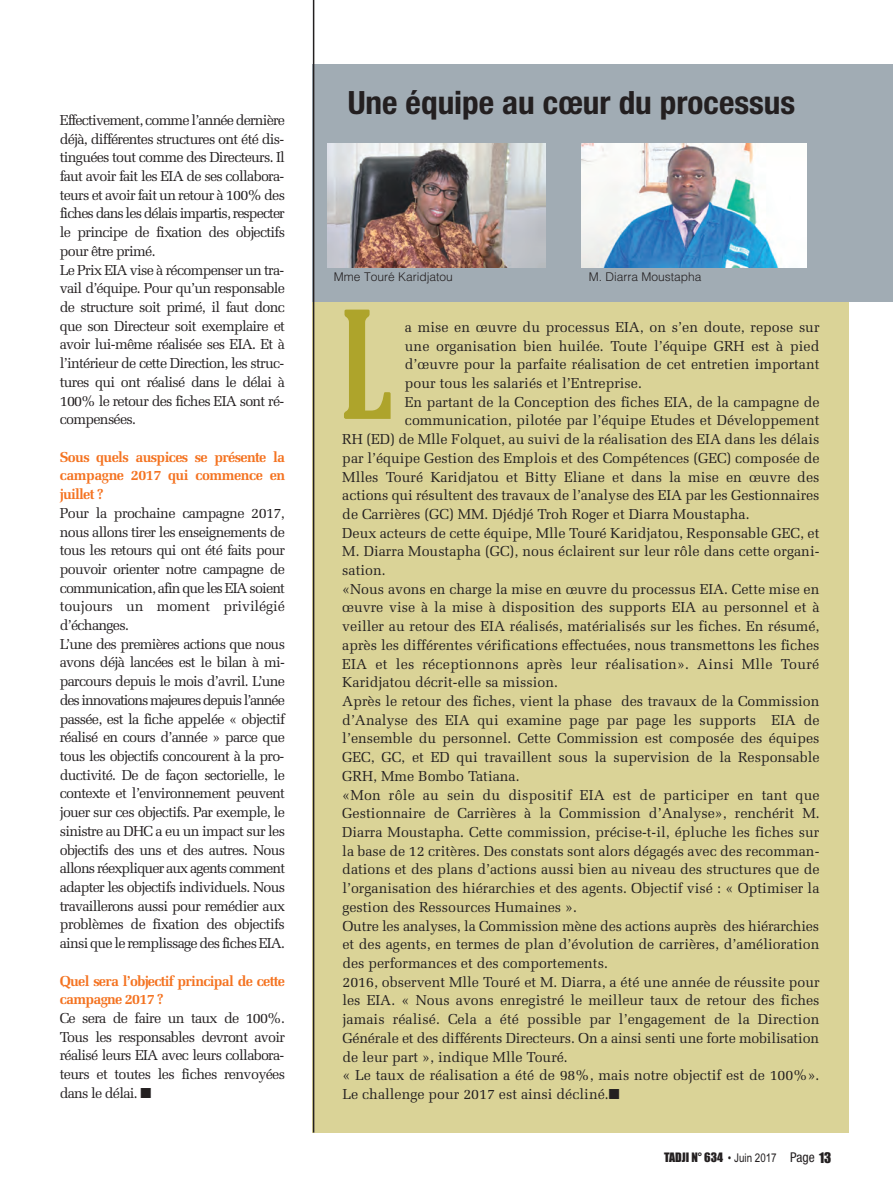
<style>
.page{position:relative;width:893px;height:1191px;background:#fff}
.page>*{position:absolute;margin:0;border:0;box-sizing:border-box;transform-origin:0 0}
.t1{font:extra-condensed 143.85px "Gloucester";color:#aea42b}
.t2{font:700 condensed 32.1px "Helvetica Neue";color:#231f20;scale:1.04 1}
.t3{font:14.4px/18.8px "Melior";color:#231f20;text-align:justify}
.t4{font:14.4px/18.8px "Melior";letter-spacing:-.05em;color:#231f20}
.t5{font:700 14.4px/18.8px "Melior";letter-spacing:-.05em;color:#f47321;text-align:justify}
.t6{font:300 12px "Helvetica";color:#231f20}
.t7{font:12px "Impact";color:#231f20}
.s1{font-family:"Arial Narrow"}
.s2{font-family:"Helvetica Neue";font-stretch:condensed;font-size:13.5px}
.s3{font-size:13.5px}
</style>
<div class="page">
<div style="left:312px;top:156px;width:536px;height:976px;background:#dad397"></div>
<div style="left:312px;top:65px;width:581px;height:237px;background:#a1acb4"></div>
<hr style="left:313px;top:0;width:1px;height:1132px;background:#231f20">
<img style="left:581px;top:144px;width:226px;height:124px">
<img style="left:327px;top:144px;width:218px;height:124px">
<p class="t4" style="left:60px;top:111px;width:227px">Effectivement, comme l’année dernière déjà, différentes structures ont été dis&shy;tinguées tout comme des Directeurs. Il faut avoir fait les EIA de ses collabora&shy;teurs et avoir fait un retour à 100% des fiches dans les délais impartis, respecter le principe de fixation des objectifs pour être primé.<br>Le Prix EIA vise à récompenser un tra&shy;vail d’équipe. Pour qu’un responsable de structure soit primé, il faut donc que son Directeur soit exemplaire et avoir lui-même réalisée ses EIA. Et à l’intérieur de cette Direction, les struc&shy;tures qui ont réalisé dans le délai à 100% le retour des fiches EIA sont ré&shy;compensées.</p>
<p class="t5" style="left:60px;top:447px;width:227px">Sous quels auspices se présente la campagne 2017 qui commence en juillet ?</p>
<p class="t4" style="left:60px;top:503px;width:227px">Pour la prochaine campagne 2017, nous allons tirer les enseignements de tous les retours qui ont été faits pour pouvoir orienter notre campagne de communication, afin que les EIA soient toujours un moment privilégié d’échanges.<br>L’une des premières actions que nous avons déjà lancées est le bilan à mi&shy;parcours depuis le mois d’avril. L’une des innovations majeures depuis l’année passée, est la fiche appelée « objectif réalisé en cours d’année » parce que tous les objectifs concourent à la pro&shy;ductivité. De de façon sectorielle, le contexte et l’environnement peuvent jouer sur ces objectifs. Par exemple, le sinistre au DHC a eu un impact sur les objectifs des uns et des autres. Nous allons réexpliquer aux agents comment adapter les objectifs individuels. Nous travaillerons aussi pour remédier aux problèmes de fixation des objectifs ainsi que le remplissage des fiches EIA.</p>
<p class="t5" style="left:60px;top:971px;width:227px">Quel sera l’objectif principal de cette campagne 2017 ?</p>
<p class="t3" style="left:60px;top:1008px;width:227px">Ce sera de faire un taux de 100%.<br>Tous les responsables devront avoir réalisé leurs EIA avec leurs collabora&shy;teurs et toutes les fiches renvoyées dans le délai. ■</p>
<h2 class="t2" style="left:348px;top:76px;width:432px">Une équipe au cœur du processus</h2>
<p class="t6" style="left:334px;top:266px;width:120px">Mme Touré Karidjatou</p>
<p class="t6" style="left:589px;top:266px;width:114px">M. Diarra Moustapha</p>
<h1 class="t1" style="left:342px;top:285px;width:51px">L</h1>
<p class="t3" style="left:405px;top:317px;width:416px">a mise en œuvre du processus EIA, on s’en doute, repose sur</p>
<p class="t3" style="left:405px;top:336px;width:416px">une organisation bien huilée. Toute l’équipe GRH est à pied</p>
<p class="t3" style="left:405px;top:355px;width:416px">d’œuvre pour la parfaite réalisation de cet entretien important</p>
<p class="t3" style="left:405px;top:373px;width:239px">pour tous les salariés et l’Entreprise.</p>
<p class="t3" style="left:405px;top:392px;width:416px">En partant de la Conception des fiches EIA, de la campagne de</p>
<p class="t3" style="left:405px;top:411px;width:416px">communication, pilotée par l’équipe Etudes et Développement</p>
<p class="t3" style="left:342px;top:430px;width:479px">RH (ED) de Mlle Folquet, au suivi de la réalisation des EIA dans les délais</p>
<p class="t3" style="left:342px;top:448px;width:479px">par l’équipe Gestion des Emplois et des Compétences (GEC) composée de</p>
<p class="t3" style="left:342px;top:467px;width:479px">Mlles Touré Karidjatou et Bitty Eliane et dans la mise en œuvre des</p>
<p class="t3" style="left:342px;top:486px;width:479px">actions qui résultent des travaux de l’analyse des EIA par les Gestionnaires</p>
<p class="t3" style="left:342px;top:504px;width:409px">de Carrières (GC) MM. Djédjé Troh Roger et Diarra Moustapha.</p>
<p class="t3" style="left:342px;top:523px;width:479px">Deux acteurs de cette équipe, Mlle Touré Karidjatou, Responsable GEC, et</p>
<p class="t3" style="left:342px;top:542px;width:479px">M. Diarra Moustapha (GC), nous éclairent sur leur rôle dans cette organi-</p>
<p class="t3" style="left:342px;top:560px;width:45px">sation.</p>
<p class="t3" style="left:342px;top:579px;width:479px">«Nous avons en charge la mise en œuvre du processus EIA. Cette mise en</p>
<p class="t3" style="left:342px;top:598px;width:479px">œuvre vise à la mise à disposition des supports EIA au personnel et à</p>
<p class="t3" style="left:342px;top:617px;width:479px">veiller au retour des EIA réalisés, matérialisés sur les fiches. En résumé,</p>
<p class="t3" style="left:342px;top:635px;width:479px">après les différentes vérifications effectuées, nous transmettons les fiches</p>
<p class="t3" style="left:342px;top:654px;width:478px">EIA et les réceptionnons après leur réalisation». Ainsi Mlle Touré</p>
<p class="t3" style="left:342px;top:673px;width:217px">Karidjatou décrit-elle sa mission.</p>
<p class="t3" style="left:342px;top:691px;width:479px">Après le retour des fiches, vient la phase des travaux de la Commission</p>
<p class="t3" style="left:342px;top:710px;width:479px">d’Analyse des EIA qui examine page par page les supports EIA de</p>
<p class="t3" style="left:342px;top:729px;width:479px">l’ensemble du personnel. Cette Commission est composée des équipes</p>
<p class="t3" style="left:342px;top:748px;width:479px">GEC, GC, et ED qui travaillent sous la supervision de la Responsable</p>
<p class="t3" style="left:342px;top:766px;width:179px">GRH, Mme Bombo Tatiana.</p>
<p class="t3" style="left:342px;top:785px;width:479px">«Mon rôle au sein du dispositif EIA est de participer en tant que</p>
<p class="t3" style="left:342px;top:804px;width:479px">Gestionnaire de Carrières à la Commission d’Analyse», renchérit M.</p>
<p class="t3" style="left:342px;top:822px;width:479px">Diarra Moustapha. Cette commission, précise-t-il, épluche les fiches sur</p>
<p class="t3" style="left:342px;top:841px;width:479px">la base de 12 critères. Des constats sont alors dégagés avec des recomman-</p>
<p class="t3" style="left:342px;top:860px;width:479px">dations et des plans d’actions aussi bien au niveau des structures que de</p>
<p class="t3" style="left:342px;top:878px;width:479px">l’organisation des hiérarchies et des agents. Objectif visé : « Optimiser la</p>
<p class="t3" style="left:342px;top:897px;width:236px">gestion des Ressources Humaines ».</p>
<p class="t3" style="left:342px;top:916px;width:478px">Outre les analyses, la Commission mène des actions auprès des hiérarchies</p>
<p class="t3" style="left:342px;top:935px;width:479px">et des agents, en termes de plan d’évolution de carrières, d’amélioration</p>
<p class="t3" style="left:342px;top:953px;width:267px">des performances et des comportements.</p>
<p class="t3" style="left:342px;top:972px;width:479px">2016, observent Mlle Touré et M. Diarra, a été une année de réussite pour</p>
<p class="t3" style="left:342px;top:991px;width:479px">les EIA. « Nous avons enregistré le meilleur taux de retour des fiches</p>
<p class="t3" style="left:342px;top:1009px;width:478px">jamais réalisé. Cela a été possible par l’engagement de la Direction</p>
<p class="t3" style="left:342px;top:1028px;width:478px">Générale et des différents Directeurs. On a ainsi senti une forte mobilisation</p>
<p class="t3" style="left:342px;top:1047px;width:227px">de leur part », indique Mlle Touré.</p>
<p class="t3" style="left:342px;top:1065px;width:479px">« Le taux de réalisation a été de 98%, mais notre objectif est de 100%».</p>
<p class="t3" style="left:342px;top:1084px;width:279px">Le challenge pour 2017 est ainsi décliné.■</p>
<p class="t7" style="left:664px;top:1151px;width:169px">TADJI N° 634 <span class="s1">• Juin 2017</span> <span class="s2">Page</span> <span class="s3">13</span></p>
</div>
